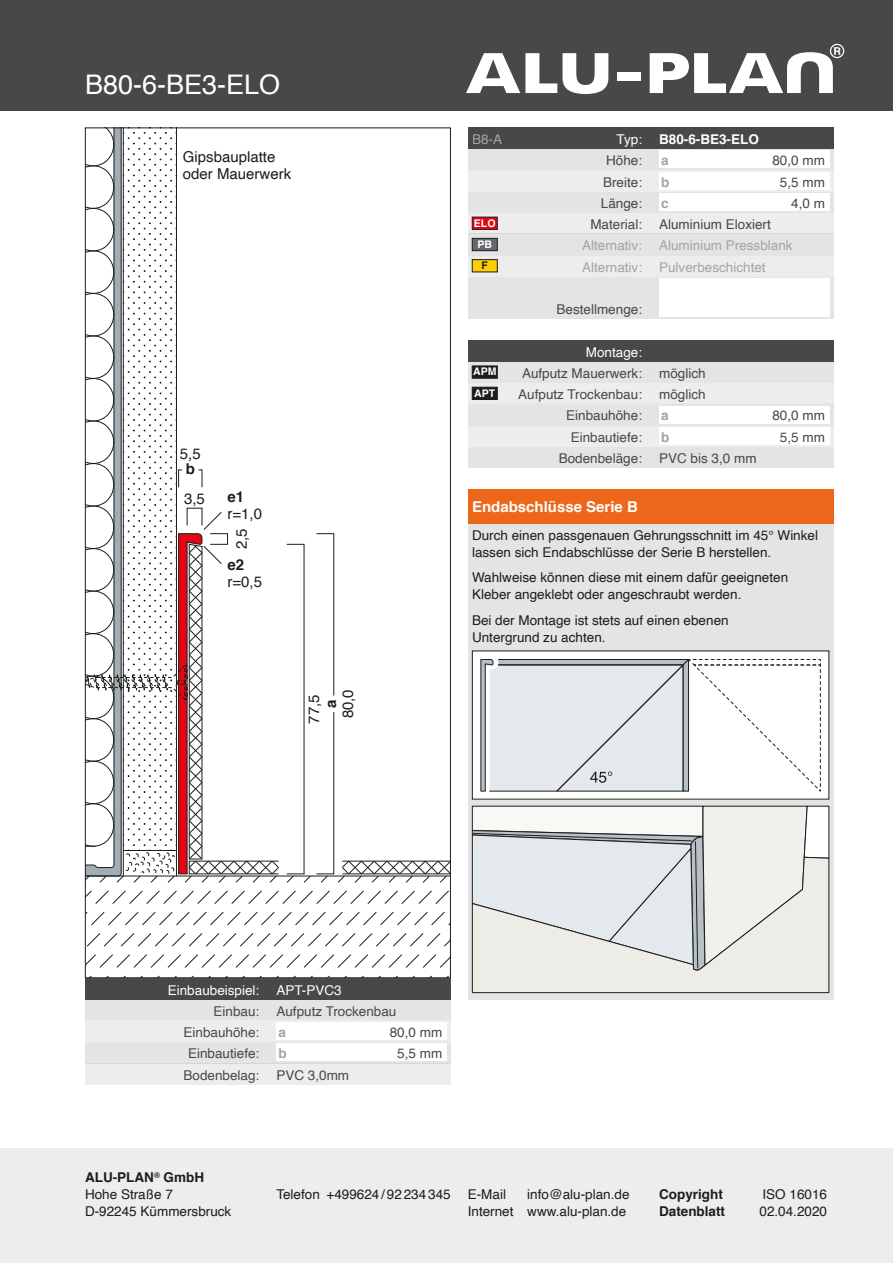
<style>
.page{position:relative;width:893px;height:1263px;background:#fff}
.page>*{position:absolute;margin:0;border:0;box-sizing:border-box;transform-origin:0 0}
.t1{font:27px "Helvetica";color:#fff}
.t2{font:15px/17px "Helvetica";color:#1d1d1b}
.t3{font:700 15px "Helvetica";color:#fff}
.t4{font:700 15px "Helvetica";color:#1d1d1b}
.t5{font:13.5px/17px "Helvetica";color:#1d1d1b}
.t6{font:13.5px "Helvetica";color:#48484a}
.t7{font:13.5px "Helvetica";color:#a4a4a6}
.t8{font:13.5px "Helvetica";color:#fff}
.t9{font:700 13.5px "Helvetica";color:#1d1d1b}
.t10{font:700 13.5px "Helvetica";color:#fff}
.t11{font:700 13.5px "Helvetica";color:#a4a4a6}
.t12{font:13.5px "Helvetica";color:#a4a4a7}
.t13{font:700 10.5px/21.3px "Helvetica";color:#fff}
.t14{font:700 10.5px "Helvetica";color:#1d1d1b}
.s1{font-weight:700}
</style>
<div class="page">
<div style="left:0;top:1148px;width:893px;height:115px;background:#ededee"></div>
<div style="left:0;top:0;width:893px;height:111px;background:#48484a"></div>
<div style="left:468px;top:523px;width:365px;height:476px;background:#e4e4e5"></div>
<svg style="left:87px;top:890px;width:362px;height:14px"></svg>
<svg style="left:87px;top:912px;width:362px;height:14px"></svg>
<svg style="left:87px;top:933px;width:362px;height:14px"></svg>
<svg style="left:87px;top:954px;width:362px;height:14px"></svg>
<svg style="left:90px;top:975px;width:359px;height:1px"></svg>
<hr style="left:85px;top:875px;width:365px;height:1px;background:#1d1d1b">
<svg style="left:317px;top:533px;width:17px;height:1px"></svg>
<hr style="left:333px;top:534px;width:1px;height:161px;background:#1d1d1b">
<hr style="left:333px;top:712px;width:1px;height:162px;background:#1d1d1b">
<svg style="left:287px;top:544px;width:17px;height:1px"></svg>
<hr style="left:304px;top:544px;width:1px;height:330px;background:#1d1d1b">
<svg style="left:286px;top:860px;width:163px;height:23px"></svg>
<svg style="left:87px;top:130px;width:193px;height:753px"></svg>
<div style="left:472px;top:651px;width:357px;height:148px;background:#fff"></div>
<svg style="left:480px;top:659px;width:341px;height:133px"></svg>
<svg style="left:473px;top:805px;width:356px;height:52px"></svg>
<svg style="left:472px;top:857px;width:357px;height:143px"></svg>
<div style="left:468px;top:361px;width:365px;height:22px;background:#e4e4e5"></div>
<div style="left:468px;top:446px;width:365px;height:22px;background:#e4e4e5"></div>
<div style="left:468px;top:425px;width:365px;height:21px;background:#ededee"></div>
<div style="left:659px;top:427px;width:170px;height:17px;background:#fff"></div>
<svg style="left:468px;top:383px;width:365px;height:42px;background:#e9e9ea"></svg>
<div style="left:659px;top:406px;width:170px;height:17px;background:#fff"></div>
<div style="left:468px;top:340px;width:365px;height:21px;background:#48484a"></div>
<div style="left:85px;top:999px;width:366px;height:21px;background:#e4e4e5"></div>
<svg style="left:85px;top:1020px;width:366px;height:64px"></svg>
<div style="left:276px;top:1023px;width:170px;height:17px;background:#fff"></div>
<div style="left:85px;top:978px;width:366px;height:21px;background:#48484a"></div>
<div style="left:468px;top:276px;width:365px;height:43px;background:#e4e4e5"></div>
<div style="left:659px;top:279px;width:170px;height:38px;background:#fff"></div>
<div style="left:468px;top:255px;width:365px;height:21px;background:#ededee"></div>
<svg style="left:468px;top:213px;width:365px;height:42px;background:#e7e7e8"></svg>
<div style="left:468px;top:191px;width:365px;height:22px;background:#e4e4e5"></div>
<div style="left:659px;top:193px;width:170px;height:17px;background:#fff"></div>
<div style="left:468px;top:170px;width:365px;height:21px;background:#ededee"></div>
<div style="left:659px;top:172px;width:170px;height:17px;background:#fff"></div>
<div style="left:468px;top:149px;width:365px;height:21px;background:#e4e4e5"></div>
<div style="left:659px;top:151px;width:170px;height:17px;background:#fff"></div>
<div style="left:468px;top:128px;width:365px;height:21px;background:#48484a"></div>
<div style="left:468px;top:489px;width:365px;height:34px;background:#ec671a"></div>
<div style="left:472px;top:366px;width:25px;height:12px;background:#1d1d1b"></div>
<div style="left:472px;top:387px;width:25px;height:13px;background:#1d1d1b;border:1px solid #1d1d1b"></div>
<div style="left:472px;top:259px;width:25px;height:13px;background:#fc0;border:1px solid #1d1d1b"></div>
<div style="left:472px;top:238px;width:25px;height:13px;background:#65686f;border:1px solid #1d1d1b"></div>
<div style="left:472px;top:217px;width:25px;height:13px;background:#e30614;border:1px solid #1d1d1b"></div>
<svg style="left:650px;top:44px;width:194px;height:49px"></svg>
<div style="left:617px;top:72px;width:23px;height:9px;background:#fff"></div>
<svg style="left:466px;top:53px;width:142px;height:41px"></svg>
<h1 class="t1" style="left:85px;top:63px;width:197px">B80-6-BE3-ELO</h1>
<p class="t2" style="left:183px;top:148px;width:110px">Gipsbauplatte oder Mauerwerk</p>
<p class="t2" style="left:180px;top:445px;width:22px">5,5</p>
<p class="t2" style="left:184px;top:491px;width:22px">3,5</p>
<p class="t4" style="left:186px;top:456px;width:11px">b</p>
<p class="t4" style="left:227px;top:484px;width:18px">e1</p>
<p class="t2" style="left:227px;top:505px;width:36px">r=1,0</p>
<p class="t2" style="left:233px;top:549px;width:22px;rotate:-90deg">2,5</p>
<p class="t4" style="left:227px;top:552px;width:18px">e2</p>
<p class="t2" style="left:227px;top:573px;width:36px">r=0,5</p>
<p class="t2" style="left:340px;top:718px;width:31px;rotate:-90deg">80,0</p>
<p class="t2" style="left:306px;top:724px;width:31px;rotate:-90deg">77,5</p>
<p class="t4" style="left:319px;top:708px;width:10px;rotate:-90deg">a</p>
<p class="t12" style="left:472px;top:129px;width:32px">B8-A</p>
<p class="t8" style="left:617px;top:129px;width:27px">Typ:</p>
<p class="t10" style="left:659px;top:128px;width:101px">B80-6-BE3-ELO</p>
<p class="t6" style="left:606px;top:150px;width:38px">Höhe:</p>
<p class="t11" style="left:661px;top:150px;width:9px">a</p>
<p class="t6" style="left:772px;top:150px;width:54px">80,0 mm</p>
<p class="t6" style="left:603px;top:171px;width:41px">Breite:</p>
<p class="t11" style="left:661px;top:171px;width:10px">b</p>
<p class="t6" style="left:780px;top:171px;width:47px">5,5 mm</p>
<p class="t6" style="left:601px;top:193px;width:43px">Länge:</p>
<p class="t11" style="left:661px;top:192px;width:9px">c</p>
<p class="t6" style="left:791px;top:193px;width:35px">4,0 m</p>
<p class="t13" style="left:474px;top:212px;width:23px">ELO</p>
<p class="t6" style="left:590px;top:214px;width:53px">Material:</p>
<p class="t6" style="left:659px;top:214px;width:113px">Aluminium Eloxiert</p>
<p class="t13" style="left:477px;top:234px;width:16px">PB</p>
<p class="t7" style="left:582px;top:235px;width:62px">Alternativ:</p>
<p class="t7" style="left:659px;top:235px;width:135px">Aluminium Pressblank</p>
<p class="t14" style="left:482px;top:257px;width:8px">F</p>
<p class="t7" style="left:582px;top:256px;width:62px">Alternativ:</p>
<p class="t7" style="left:659px;top:256px;width:108px">Pulverbeschichtet</p>
<p class="t6" style="left:557px;top:299px;width:87px">Bestellmenge:</p>
<p class="t13" style="left:473px;top:361px;width:25px">APM<br>APT</p>
<p class="t8" style="left:586px;top:342px;width:58px">Montage:</p>
<p class="t6" style="left:518px;top:384px;width:125px">Aufputz Trockenbau:</p>
<p class="t6" style="left:659px;top:384px;width:48px">möglich</p>
<p class="t6" style="left:522px;top:363px;width:122px">Aufputz Mauerwerk:</p>
<p class="t6" style="left:659px;top:363px;width:48px">möglich</p>
<p class="t6" style="left:566px;top:405px;width:77px">Einbauhöhe:</p>
<p class="t11" style="left:661px;top:405px;width:9px">a</p>
<p class="t6" style="left:772px;top:405px;width:54px">80,0 mm</p>
<p class="t6" style="left:571px;top:427px;width:73px">Einbautiefe:</p>
<p class="t11" style="left:661px;top:426px;width:10px">b</p>
<p class="t6" style="left:780px;top:427px;width:47px">5,5 mm</p>
<p class="t6" style="left:559px;top:448px;width:85px">Bodenbeläge:</p>
<p class="t6" style="left:659px;top:448px;width:99px">PVC bis 3,0 mm</p>
<p class="t3" style="left:472px;top:494px;width:167px">Endabschlüsse Serie B</p>
<p class="t5" style="left:472px;top:527px;width:348px">Durch einen passgenauen Gehrungsschnitt im 45° Winkel lassen sich Endabschlüsse der Serie B herstellen.</p>
<p class="t5" style="left:472px;top:569px;width:318px">Wahlweise können diese mit einem dafür geeigneten<br>Kleber angeklebt oder angeschraubt werden.</p>
<p class="t5" style="left:472px;top:612px;width:258px">Bei der Montage ist stets auf einen ebenen<br>Untergrund zu achten.</p>
<p class="t8" style="left:168px;top:979px;width:93px">Einbaubeispiel:</p>
<p class="t6" style="left:214px;top:1001px;width:47px">Einbau:</p>
<p class="t8" style="left:276px;top:979px;width:67px">APT-PVC3</p>
<p class="t6" style="left:276px;top:1001px;width:122px">Aufputz Trockenbau</p>
<p class="t6" style="left:184px;top:1022px;width:77px">Einbauhöhe:</p>
<p class="t11" style="left:279px;top:1021px;width:9px">a</p>
<p class="t6" style="left:390px;top:1022px;width:54px">80,0 mm</p>
<p class="t6" style="left:188px;top:1043px;width:73px">Einbautiefe:</p>
<p class="t11" style="left:279px;top:1043px;width:10px">b</p>
<p class="t6" style="left:397px;top:1043px;width:47px">5,5 mm</p>
<p class="t6" style="left:184px;top:1064px;width:77px">Bodenbelag:</p>
<p class="t6" style="left:276px;top:1064px;width:74px">PVC 3,0mm</p>
<p class="t5" style="left:85px;top:1169px;width:148px"><span class="s1">ALU-PLAN</span><sup>®</sup> <span class="s1">GmbH<br></span>Hohe Straße 7<br>D-92245 Kümmersbruck</p>
<p class="t5" style="left:276px;top:1186px;width:176px">Telefon +499624 /92234345</p>
<p class="t9" style="left:659px;top:1183px;width:65px">Copyright</p>
<p class="t5" style="left:762px;top:1186px;width:66px">ISO 16016</p>
<p class="t9" style="left:659px;top:1200px;width:68px">Datenblatt</p>
<p class="t5" style="left:759px;top:1203px;width:69px">02.04.2020</p>
<p class="t5" style="left:468px;top:1186px;width:163px;text-align:right">info@alu-plan.de<br>Internet www.alu-plan.de</p>
<p class="t5" style="left:468px;top:1186px;width:40px">E-Mail</p>
</div>
